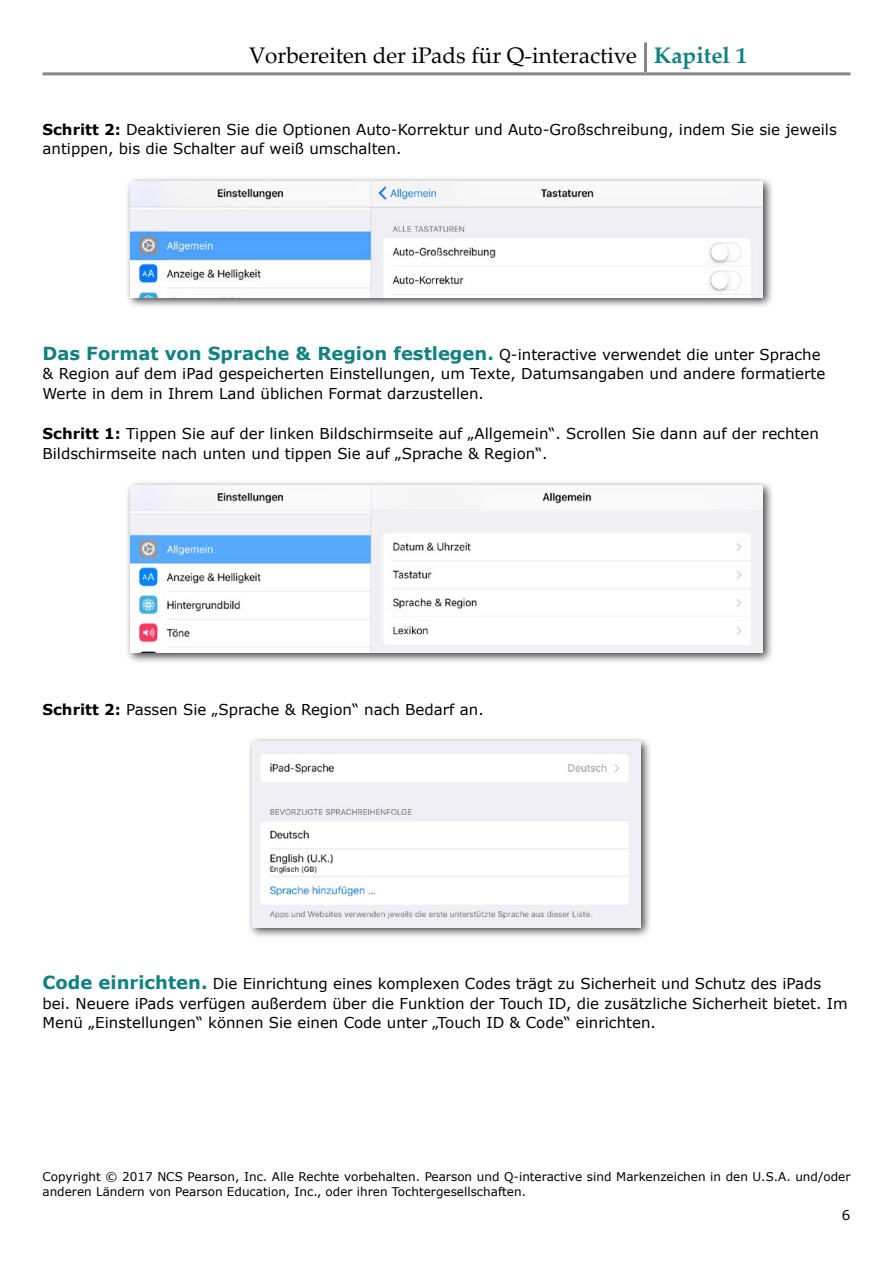
<style>
.page{position:relative;width:893px;height:1263px;background:#fff}
.page>*{position:absolute;margin:0;border:0;box-sizing:border-box;transform-origin:0 0}
.t1{font:22.5px "Palatino Linotype";color:#000}
.t2{font:15px/19.5px "Verdana";color:#000}
.t3{font:13.5px "Verdana";color:#000}
.t4{font:12px/15px "Verdana";color:#000}
.s1{font-weight:700;color:#128181}
.s2{font-weight:700}
.s3{font-weight:700;font-size:18px;color:#128181}
</style>
<div class="page">
<hr style="left:644px;top:43px;width:3px;height:29px;background:#878787">
<hr style="left:43px;top:72px;width:602px;height:3px;background:#878787">
<hr style="left:645px;top:72px;width:205px;height:3px;background:#878787">
<div style="left:125px;top:176px;width:649px;height:133px;background:#000;opacity:.75"></div>
<img style="left:130px;top:181px;width:633px;height:117px">
<div style="left:125px;top:480px;width:649px;height:184px;background:#000;opacity:.75"></div>
<img style="left:130px;top:486px;width:633px;height:167px">
<div style="left:247px;top:736px;width:404px;height:203px;background:#000;opacity:.75"></div>
<img style="left:253px;top:742px;width:387px;height:185px">
<h1 class="t1" style="left:249px;top:40px;width:499px">Vorbereiten der iPads für Q-interactive <span class="s1">Kapitel 1</span></h1>
<p class="t2" style="left:43px;top:119px;width:796px"><span class="s2">Schritt 2:</span> Deaktivieren Sie die Optionen Auto-Korrektur und Auto-Großschreibung, indem Sie sie jeweils antippen, bis die Schalter auf weiß umschalten.</p>
<p class="t2" style="left:43px;top:344px;width:784px"><span class="s3">Das Format von Sprache &amp; Region festlegen.</span> Q-interactive verwendet die unter Sprache &amp; Region auf dem iPad gespeicherten Einstellungen, um Texte, Datumsangaben und andere formatierte<br>Werte in dem in Ihrem Land üblichen Format darzustellen.</p>
<p class="t2" style="left:43px;top:424px;width:778px"><span class="s2">Schritt 1:</span> Tippen Sie auf der linken Bildschirmseite auf „Allgemein“. Scrollen Sie dann auf der rechten<br>Bildschirmseite nach unten und tippen Sie auf „Sprache &amp; Region“.</p>
<p class="t2" style="left:43px;top:699px;width:443px"><span class="s2">Schritt 2:</span> Passen Sie „Sprache &amp; Region“ nach Bedarf an.</p>
<p class="t2" style="left:43px;top:974px;width:807px"><span class="s3">Code einrichten.</span> Die Einrichtung eines komplexen Codes trägt zu Sicherheit und Schutz des iPads bei. Neuere iPads verfügen außerdem über die Funktion der Touch ID, die zusätzliche Sicherheit bietet. Im<br>Menü „Einstellungen“ können Sie einen Code unter „Touch ID &amp; Code“ einrichten.</p>
<p class="t4" style="left:43px;top:1169px;width:809px">Copyright © 2017 NCS Pearson, Inc. Alle Rechte vorbehalten. Pearson und Q-interactive sind Markenzeichen in den U.S.A. und/oder anderen Ländern von Pearson Education, Inc., oder ihren Tochtergesellschaften.</p>
<p class="t3" style="left:842px;top:1206px;width:10px">6</p>
</div>
